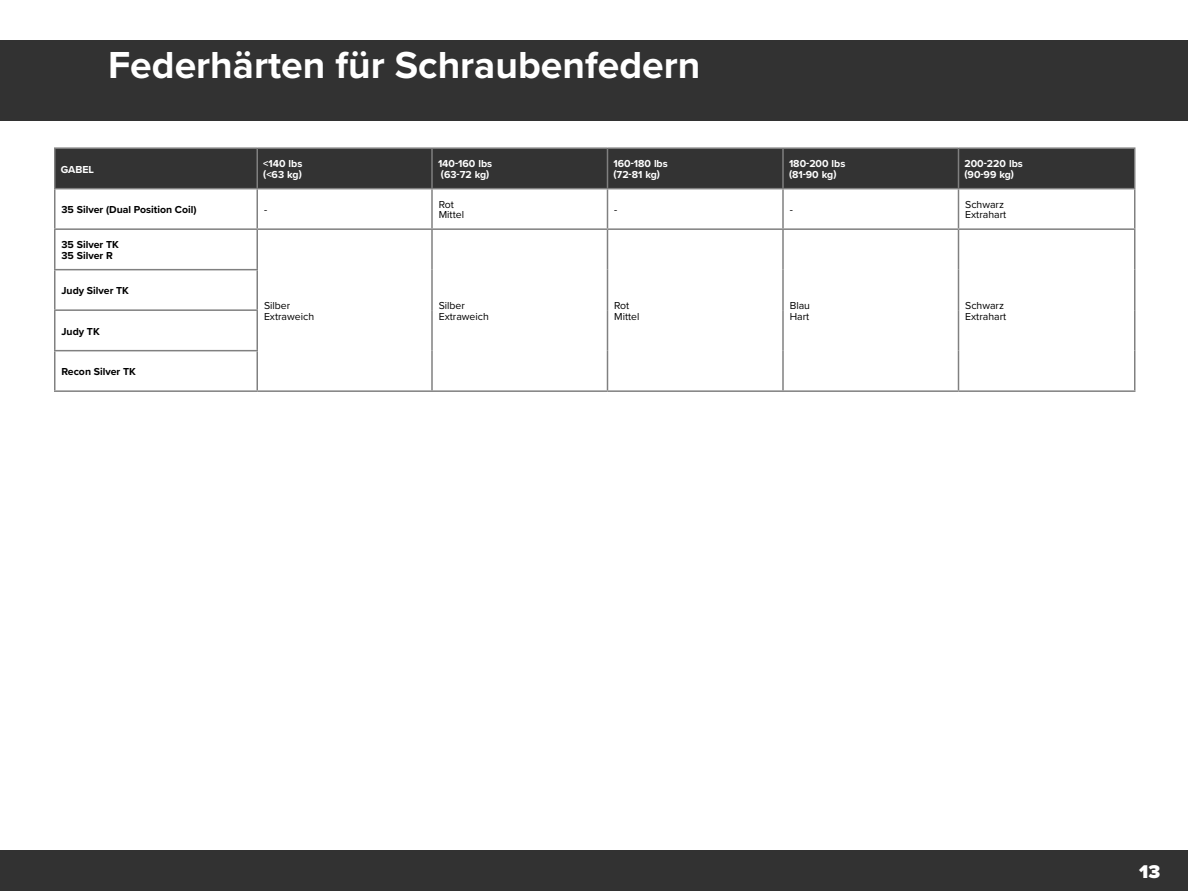
<style>
.page{position:relative;width:1188px;height:891px;background:#fff}
.page>*{position:absolute;margin:0;border:0;box-sizing:border-box;transform-origin:0 0}
.Page_Header_TOC{font:700 39px "Proxima Nova";color:#fff}
.t1{font:900 19.2px "Proxima Nova";color:#fff}
.Section_Title_-_Weig{font:700 10.5px "Proxima Nova";color:#fff}
.t2{font:10.5px/10.5px "Proxima Nova";color:#000}
.t3{font:700 10.5px/10.5px "Proxima Nova";color:#000}
</style>
<div class="page">
<div style="left:0;top:850px;width:1188px;height:41px;background:#323232"></div>
<div style="left:0;top:40px;width:1188px;height:82px;background:#323232"></div>
<div style="left:56px;top:149px;width:1078px;height:39px;background:#333"></div>
<hr style="left:54px;top:147px;width:203px;height:2px;background:#808080">
<hr style="left:54px;top:149px;width:2px;height:39px;background:#808080">
<hr style="left:257px;top:147px;width:175px;height:2px;background:#808080">
<hr style="left:256px;top:149px;width:2px;height:39px;background:#808080">
<hr style="left:432px;top:147px;width:176px;height:2px;background:#808080">
<hr style="left:431px;top:149px;width:2px;height:39px;background:#808080">
<hr style="left:608px;top:147px;width:175px;height:2px;background:#808080">
<hr style="left:607px;top:149px;width:1px;height:39px;background:#808080">
<hr style="left:783px;top:147px;width:175px;height:2px;background:#808080">
<hr style="left:782px;top:149px;width:2px;height:39px;background:#808080">
<hr style="left:958px;top:147px;width:178px;height:2px;background:#808080">
<hr style="left:958px;top:149px;width:1px;height:39px;background:#808080">
<hr style="left:1134px;top:149px;width:2px;height:39px;background:#808080">
<hr style="left:257px;top:390px;width:175px;height:2px;background:#808080">
<hr style="left:432px;top:390px;width:176px;height:2px;background:#808080">
<hr style="left:608px;top:390px;width:175px;height:2px;background:#808080">
<hr style="left:783px;top:390px;width:175px;height:2px;background:#808080">
<hr style="left:958px;top:390px;width:178px;height:2px;background:#808080">
<hr style="left:54px;top:189px;width:2px;height:39px;background:#808080">
<hr style="left:256px;top:189px;width:2px;height:39px;background:#808080">
<hr style="left:54px;top:228px;width:203px;height:2px;background:#808080">
<hr style="left:54px;top:230px;width:2px;height:39px;background:#808080">
<hr style="left:256px;top:230px;width:2px;height:39px;background:#808080">
<hr style="left:54px;top:269px;width:204px;height:1px;background:#808080">
<hr style="left:54px;top:270px;width:2px;height:39px;background:#808080">
<hr style="left:256px;top:270px;width:2px;height:39px;background:#808080">
<hr style="left:54px;top:309px;width:204px;height:2px;background:#808080">
<hr style="left:54px;top:311px;width:2px;height:39px;background:#808080">
<hr style="left:256px;top:311px;width:2px;height:39px;background:#808080">
<hr style="left:54px;top:350px;width:204px;height:1px;background:#808080">
<hr style="left:54px;top:351px;width:2px;height:39px;background:#808080">
<hr style="left:256px;top:351px;width:2px;height:39px;background:#808080">
<hr style="left:54px;top:390px;width:203px;height:2px;background:#808080">
<hr style="left:431px;top:189px;width:2px;height:39px;background:#808080">
<hr style="left:607px;top:189px;width:1px;height:39px;background:#808080">
<hr style="left:782px;top:189px;width:2px;height:39px;background:#808080">
<hr style="left:958px;top:189px;width:1px;height:39px;background:#808080">
<hr style="left:1134px;top:189px;width:2px;height:39px;background:#808080">
<hr style="left:257px;top:228px;width:175px;height:2px;background:#808080">
<hr style="left:432px;top:228px;width:176px;height:2px;background:#808080">
<hr style="left:431px;top:230px;width:2px;height:40px;background:#808080">
<hr style="left:608px;top:228px;width:175px;height:2px;background:#808080">
<hr style="left:607px;top:230px;width:1px;height:40px;background:#808080">
<hr style="left:783px;top:228px;width:175px;height:2px;background:#808080">
<hr style="left:782px;top:230px;width:2px;height:40px;background:#808080">
<hr style="left:958px;top:228px;width:178px;height:2px;background:#808080">
<hr style="left:958px;top:230px;width:1px;height:40px;background:#808080">
<hr style="left:1134px;top:230px;width:2px;height:40px;background:#808080">
<hr style="left:431px;top:270px;width:2px;height:40px;background:#808080">
<hr style="left:607px;top:270px;width:1px;height:40px;background:#808080">
<hr style="left:782px;top:270px;width:2px;height:40px;background:#808080">
<hr style="left:958px;top:270px;width:1px;height:40px;background:#808080">
<hr style="left:1134px;top:270px;width:2px;height:40px;background:#808080">
<hr style="left:431px;top:310px;width:2px;height:41px;background:#808080">
<hr style="left:607px;top:310px;width:1px;height:41px;background:#808080">
<hr style="left:782px;top:310px;width:2px;height:41px;background:#808080">
<hr style="left:958px;top:310px;width:1px;height:41px;background:#808080">
<hr style="left:1134px;top:310px;width:2px;height:41px;background:#808080">
<hr style="left:431px;top:351px;width:2px;height:39px;background:#808080">
<hr style="left:607px;top:351px;width:1px;height:39px;background:#808080">
<hr style="left:782px;top:351px;width:2px;height:39px;background:#808080">
<hr style="left:958px;top:351px;width:1px;height:39px;background:#808080">
<hr style="left:1134px;top:351px;width:2px;height:39px;background:#808080">
<hr style="left:54px;top:188px;width:203px;height:1px;background:#808080">
<hr style="left:257px;top:188px;width:175px;height:1px;background:#808080">
<hr style="left:432px;top:188px;width:176px;height:1px;background:#808080">
<hr style="left:608px;top:188px;width:175px;height:1px;background:#808080">
<hr style="left:783px;top:188px;width:175px;height:1px;background:#808080">
<hr style="left:958px;top:188px;width:178px;height:1px;background:#808080">
<p class="Page_Header_TOC" style="left:108px;top:36px;width:594px">Federhärten für Schraubenfedern</p>
<p class="Section_Title_-_Weig" style="left:61px;top:161px;width:35px">GABEL</p>
<p class="Section_Title_-_Weig" style="left:263px;top:156px;width:41px">&lt;140 lbs</p>
<p class="Section_Title_-_Weig" style="left:263px;top:166px;width:40px">(&lt;63 kg)</p>
<p class="Section_Title_-_Weig" style="left:438px;top:156px;width:56px">140-160 lbs</p>
<p class="Section_Title_-_Weig" style="left:441px;top:166px;width:50px">(63-72 kg)</p>
<p class="Section_Title_-_Weig" style="left:614px;top:156px;width:56px">160-180 lbs</p>
<p class="Section_Title_-_Weig" style="left:614px;top:166px;width:48px">(72-81 kg)</p>
<p class="Section_Title_-_Weig" style="left:789px;top:156px;width:58px">180-200 lbs</p>
<p class="Section_Title_-_Weig" style="left:789px;top:166px;width:49px">(81-90 kg)</p>
<p class="Section_Title_-_Weig" style="left:964px;top:156px;width:60px">200-220 lbs</p>
<p class="Section_Title_-_Weig" style="left:964px;top:166px;width:51px">(90-99 kg)</p>
<p class="t3" style="left:62px;top:204px;width:137px">35 Silver (Dual Position Coil)</p>
<p class="t2" style="left:264px;top:204px;width:5px">-</p>
<p class="t2" style="left:439px;top:199px;width:27px">Rot<br>Mittel</p>
<p class="t2" style="left:614px;top:204px;width:5px">-</p>
<p class="t2" style="left:790px;top:204px;width:5px">-</p>
<p class="t2" style="left:965px;top:199px;width:43px">Schwarz<br>Extrahart</p>
<p class="t3" style="left:62px;top:239px;width:59px">35 Silver TK<br>35 Silver R</p>
<p class="t3" style="left:62px;top:285px;width:69px">Judy Silver TK</p>
<p class="t3" style="left:62px;top:326px;width:40px">Judy TK</p>
<p class="t3" style="left:62px;top:366px;width:76px">Recon Silver TK</p>
<p class="t2" style="left:264px;top:300px;width:52px">Silber<br>Extraweich</p>
<p class="t2" style="left:439px;top:300px;width:52px">Silber<br>Extraweich</p>
<p class="t2" style="left:614px;top:300px;width:27px">Rot<br>Mittel</p>
<p class="t2" style="left:790px;top:300px;width:22px">Blau<br>Hart</p>
<p class="t2" style="left:965px;top:300px;width:43px">Schwarz<br>Extrahart</p>
<h2 class="t1" style="left:1139px;top:857px;width:23px">13</h2>
</div>
